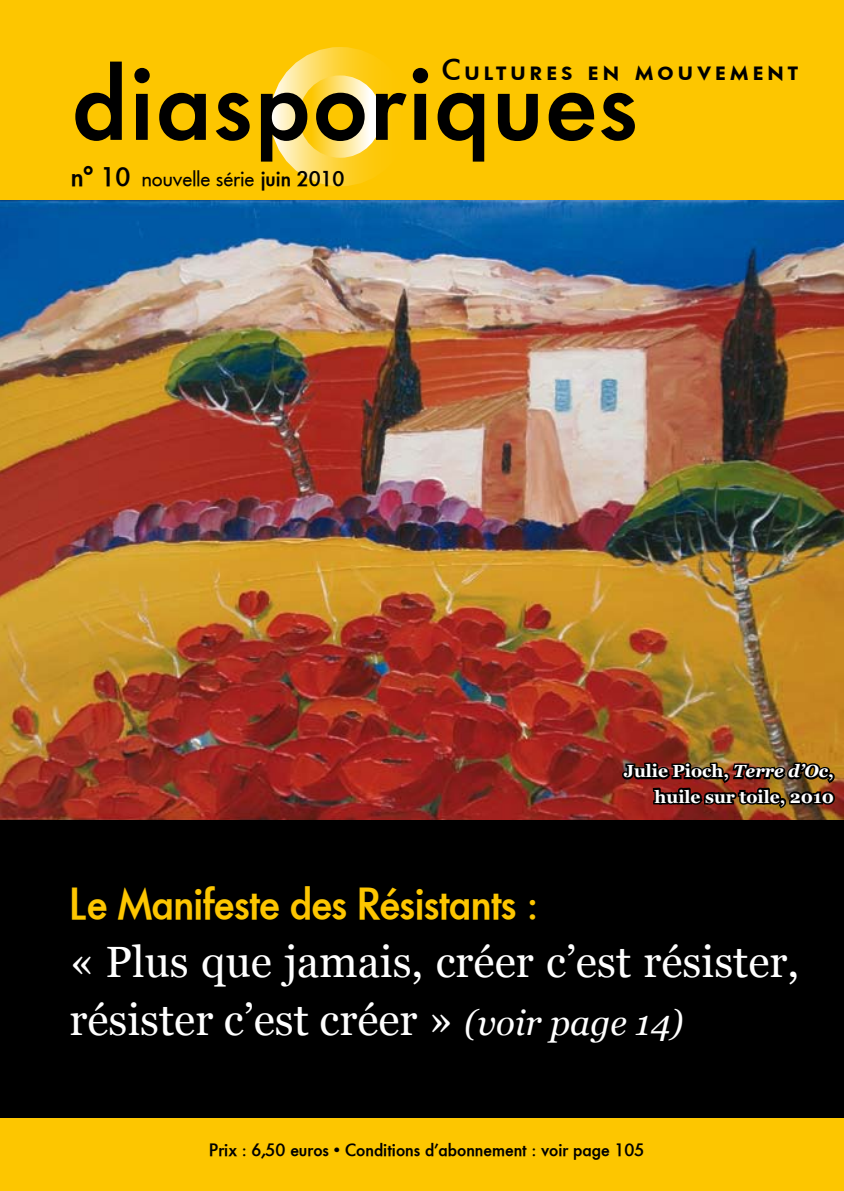
<style>
.page{position:relative;width:844px;height:1191px;background:#fff}
.page>*{position:absolute;margin:0;border:0;box-sizing:border-box;transform-origin:0 0}
.t1{font:105px "Futura Serie BQ Medium";letter-spacing:.02em;color:#000}
.t2{font:43.75px/57.8px "Georgia";color:#fff}
.t3{font:43.75px "Futura Serie BQ Medium";letter-spacing:-.02em;color:#fdc600}
.t4{font:29.75px "Futura Serie BQ Medium SC";letter-spacing:.12em;color:#000}
.t5{font:21px "Futura Serie BQ Book";color:#000}
.t6{font:17.5px "Futura Serie BQ Medium";color:#000}
.t7{font:700 17.5px/25.2px "Georgia";color:#fff;text-align:right}
.s1{font-family:"Futura Serie BQ Medium";font-size:26.25px}
.s2{font-family:"Futura Serie BQ Medium"}
.s3{font-style:italic}
.s4{font-style:italic;font-size:35px}
</style>
<div class="page">
<div style="left:0;top:1116px;width:843px;height:75px;background:#fdc600"></div>
<div style="left:0;top:0;width:843px;height:203px;background:#fdc600"></div>
<div style="left:270px;top:47px;width:140px;height:139px;border:35px solid #fff;border-radius:50%"></div>
<div style="left:299px;top:75px;width:82px;height:83px;border:23px solid #fff;border-radius:50%"></div>
<div style="left:0;top:814px;width:843px;height:303px;background:#000"></div>
<img style="left:0;top:200px;width:843px;height:619px">
<img style="left:619px;top:757px;width:218px;height:58px">
<p class="t4" style="left:441px;top:52px;width:358px">Cultures en mouvement</p>
<h1 class="t1" style="left:72px;top:42px;width:567px">diasporiques</h1>
<p class="t5" style="left:71px;top:166px;width:275px"><span class="s1">n° 10</span> nouvelle série <span class="s2">juin 2010</span></p>
<p class="t7" style="left:623px;top:758px;width:212px">Julie Pioch, <span class="s3">Terre d’Oc</span>, huile sur toile, 2010</p>
<p class="t3" style="left:69px;top:878px;width:470px">Le Manifeste des Résistants :</p>
<p class="t2" style="left:69px;top:932px;width:731px">« Plus que jamais, créer c’est résister, résister c’est créer » <span class="s4">(voir page 14)</span></p>
<p class="t6" style="left:209px;top:1140px;width:436px">Prix : 6,50 euros • Conditions d’abonnement : voir page 105</p>
</div>
